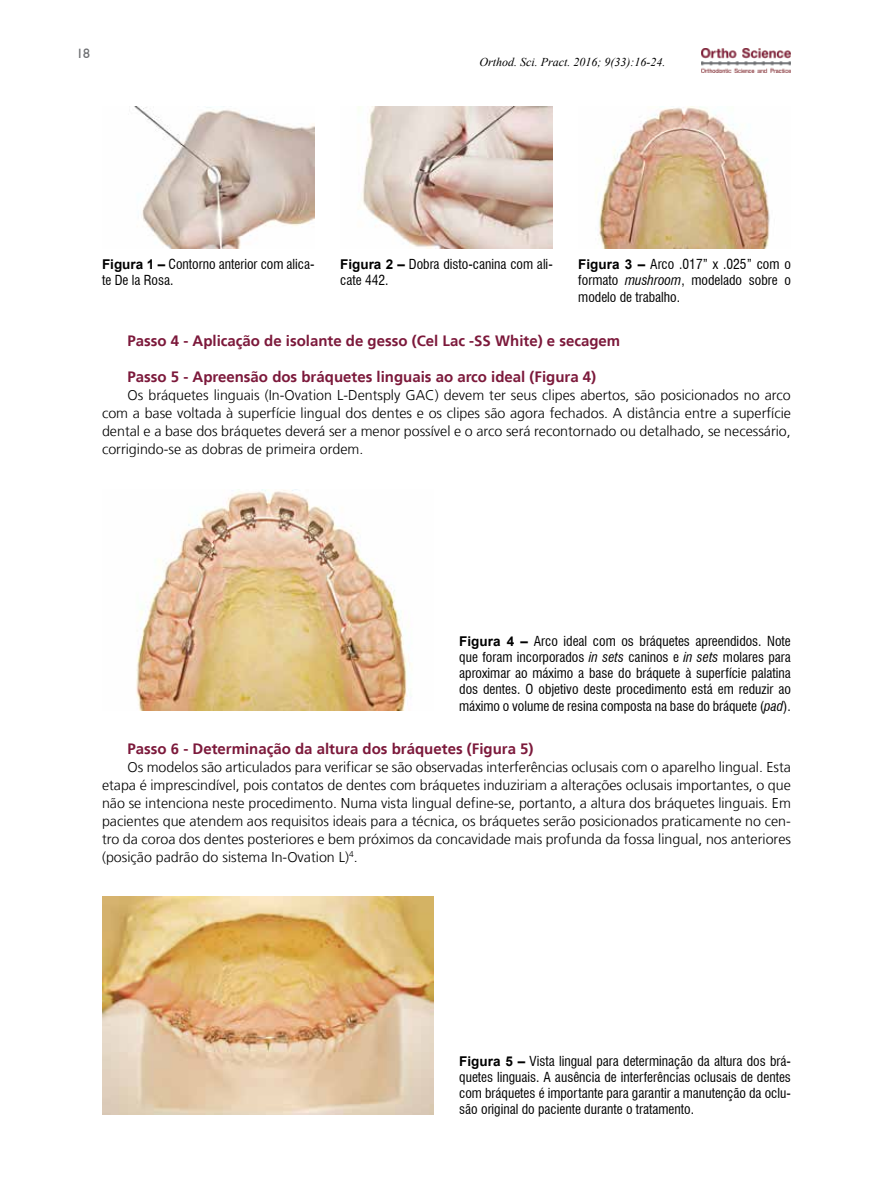
<style>
.page{position:relative;width:893px;height:1191px;background:#fff}
.page>*{position:absolute;margin:0;border:0;box-sizing:border-box;transform-origin:0 0}
.t1{font:700 15px "Frutiger LT";color:#7c193b}
.t2{font:300 14.25px/18px "Frutiger LT";color:#000;text-align:justify}
.t3{font:condensed 13.5px/16.2px "Swiss 721 BT";color:#000;text-align:justify}
.t4{font:13.5px "Humanist 521 BT";color:#6d6e71}
.t5{font:italic 12px "Times New Roman";color:#000}
.s1{font-family:"Arial";font-weight:700;font-stretch:normal}
.s2{font-style:italic}
</style>
<div class="page">
<img style="left:702px;top:48px;width:89px;height:24px">
<img style="left:134px;top:106px;width:181px;height:142px">
<img style="left:358px;top:106px;width:195px;height:142px">
<img style="left:595px;top:106px;width:175px;height:142px">
<img style="left:136px;top:489px;width:276px;height:221px">
<img style="left:102px;top:897px;width:332px;height:217px">
<p class="t4" style="left:76px;top:45px;width:15px">18</p>
<p class="t5" style="left:480px;top:54px;width:187px">Orthod. Sci. Pract. 2016; 9(33):16-24.</p>
<p class="t3" style="left:102px;top:256px;width:214px"><span class="s1">Figura 1 –</span> Contorno anterior com alica&shy;te De la Rosa.</p>
<p class="t3" style="left:340px;top:256px;width:214px"><span class="s1">Figura 2 –</span> Dobra disto-canina com ali&shy;cate 442.</p>
<p class="t3" style="left:578px;top:256px;width:214px"><span class="s1">Figura 3 –</span> Arco .017” x .025” com o formato <span class="s2">mushroom</span>, modelado sobre o modelo de trabalho.</p>
<p class="t1" style="left:128px;top:332px;width:494px">Passo 4 - Aplicação de isolante de gesso (Cel Lac -SS White) e secagem</p>
<p class="t1" style="left:128px;top:368px;width:470px">Passo 5 - Apreensão dos bráquetes linguais ao arco ideal (Figura 4)</p>
<p class="t2" style="left:102px;top:386px;width:690px;text-indent:26px">Os bráquetes linguais (In-Ovation L-Dentsply GAC) devem ter seus clipes abertos, são posicionados no arco com a base voltada à superfície lingual dos dentes e os clipes são agora fechados. A distância entre a superfície dental e a base dos bráquetes deverá ser a menor possível e o arco será recontornado ou detalhado, se necessário, corrigindo-se as dobras de primeira ordem.</p>
<p class="t3" style="left:459px;top:632px;width:333px"><span class="s1">Figura 4 –</span> Arco ideal com os bráquetes apreendidos. Note que foram incorporados <span class="s2">in sets</span> caninos e <span class="s2">in sets</span> molares para aproximar ao máximo a base do bráquete à superfície palatina dos dentes. O objetivo deste procedimento está em reduzir ao máximo o volume de resina composta na base do bráquete (<span class="s2">pad</span>).</p>
<p class="t1" style="left:128px;top:739px;width:407px">Passo 6 - Determinação da altura dos bráquetes (Figura 5)</p>
<p class="t2" style="left:102px;top:758px;width:690px;text-indent:26px">Os modelos são articulados para verificar se são observadas interferências oclusais com o aparelho lingual. Esta etapa é imprescindível, pois contatos de dentes com bráquetes induziriam a alterações oclusais importantes, o que não se intenciona neste procedimento. Numa vista lingual define-se, portanto, a altura dos bráquetes linguais. Em pacientes que atendem aos requisitos ideais para a técnica, os bráquetes serão posicionados praticamente no cen&shy;tro da coroa dos dentes posteriores e bem próximos da concavidade mais profunda da fossa lingual, nos anteriores (posição padrão do sistema In-Ovation L)<sup>4</sup>.</p>
<p class="t3" style="left:459px;top:1052px;width:333px"><span class="s1">Figura 5 –</span> Vista lingual para determinação da altura dos brá&shy;quetes linguais. A ausência de interferências oclusais de dentes com bráquetes é importante para garantir a manutenção da oclu&shy;são original do paciente durante o tratamento.</p>
</div>
